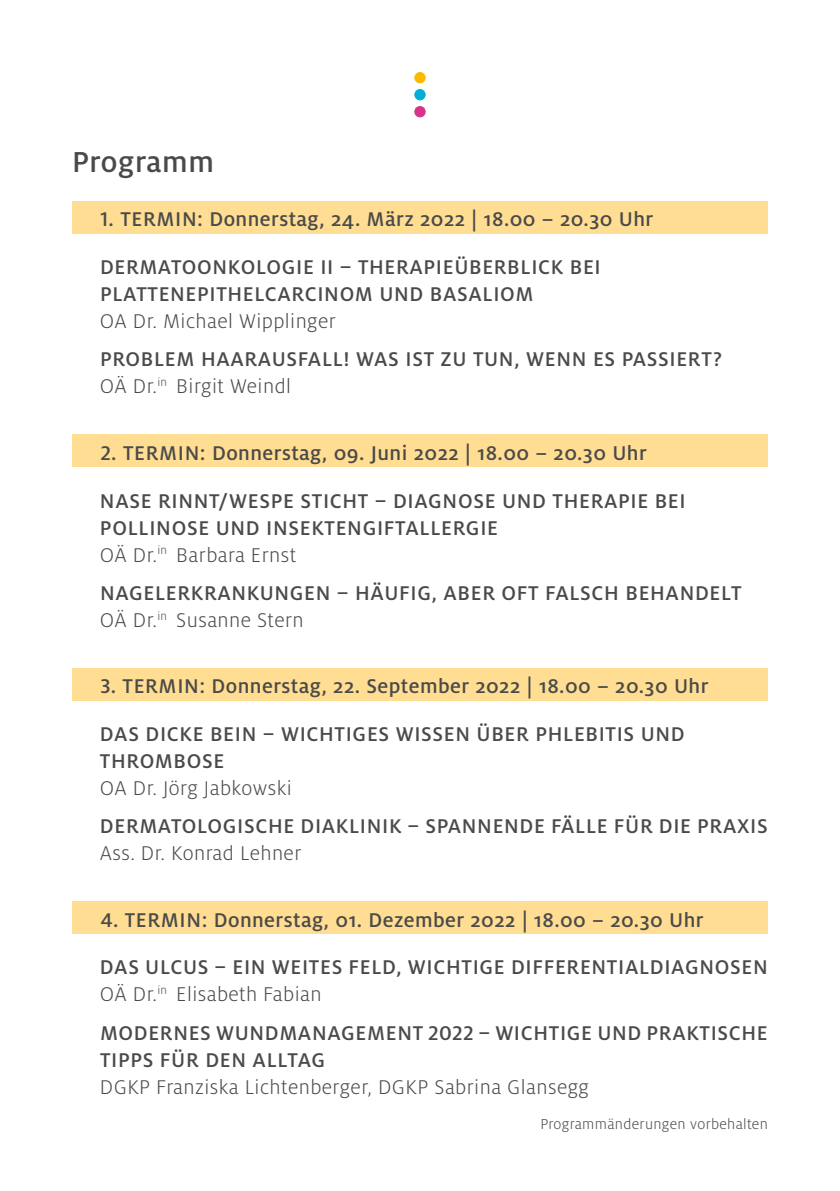
<style>
.page{position:relative;width:840px;height:1191px;background:#fff}
.page>*{position:absolute;margin:0;border:0;box-sizing:border-box;transform-origin:0 0}
.t1{font:500 32px "Milo OT";letter-spacing:.02em;color:#4a4a49}
.t2{font:500 22px/27px "Milo OT";letter-spacing:.03em;color:#4a4a49}
.t3{font:300 22px "Milo OT";letter-spacing:.02em;color:#4a4a49}
.t4{font:300 16px "Milo OT";letter-spacing:.02em;color:#4a4a49}
.s1{font-weight:300}
</style>
<div class="page">
<div style="left:414px;top:73px;width:11px;height:10px;background:#fbba00;border-radius:50%"></div>
<div style="left:414px;top:72px;width:11px;height:11px;border:1px solid #fbba00;border-radius:50%"></div>
<div style="left:414px;top:90px;width:11px;height:10px;background:#00afd3;border-radius:50%"></div>
<div style="left:414px;top:89px;width:11px;height:11px;border:1px solid #00afd3;border-radius:50%"></div>
<div style="left:414px;top:107px;width:11px;height:10px;background:#d9328a;border-radius:50%"></div>
<div style="left:414px;top:106px;width:11px;height:11px;border:1px solid #d9328a;border-radius:50%"></div>
<div style="left:72px;top:201px;width:695px;height:33px;background:#ffdd93"></div>
<div style="left:72px;top:435px;width:695px;height:32px;background:#ffdd93"></div>
<div style="left:72px;top:668px;width:695px;height:32px;background:#ffdd93"></div>
<div style="left:72px;top:901px;width:695px;height:33px;background:#ffdd93"></div>
<h1 class="t1" style="left:72px;top:144px;width:143px">Programm</h1>
<p class="t2" style="left:100px;top:206px;width:554px">1. TERMIN: Donnerstag, 24. März 2022 | 18.00 – 20.30 Uhr</p>
<p class="t2" style="left:100px;top:254px;width:502px">DERMATOONKOLOGIE II – THERAPIEÜBERBLICK BEI<br>PLATTENEPITHELCARCINOM UND BASALIOM</p>
<p class="t3" style="left:100px;top:309px;width:237px">OA Dr. Michael Wipplinger</p>
<p class="t2" style="left:100px;top:346px;width:623px">PROBLEM HAARAUSFALL! WAS IST ZU TUN, WENN ES PASSIERT?<br><span class="s1">OÄ Dr.</span><sup>in</sup> <span class="s1">Birgit Weindl</span></p>
<p class="t2" style="left:100px;top:439px;width:547px">2. TERMIN: Donnerstag, 09. Juni 2022 | 18.00 – 20.30 Uhr</p>
<p class="t2" style="left:100px;top:487px;width:587px">NASE RINNT/WESPE STICHT – DIAGNOSE UND THERAPIE BEI<br>POLLINOSE UND INSEKTENGIFTALLERGIE<br><span class="s1">OÄ Dr.</span><sup>in</sup> <span class="s1">Barbara Ernst</span></p>
<p class="t2" style="left:100px;top:579px;width:643px">NAGELERKRANKUNGEN – HÄUFIG, ABER OFT FALSCH BEHANDELT<br><span class="s1">OÄ Dr.</span><sup>in</sup> <span class="s1">Susanne Stern</span></p>
<p class="t2" style="left:100px;top:673px;width:609px">3. TERMIN: Donnerstag, 22. September 2022 | 18.00 – 20.30 Uhr</p>
<p class="t2" style="left:100px;top:720px;width:586px">DAS DICKE BEIN – WICHTIGES WISSEN ÜBER PHLEBITIS UND<br>THROMBOSE</p>
<p class="t3" style="left:100px;top:776px;width:193px">OA Dr. Jörg Jabkowski</p>
<p class="t2" style="left:100px;top:813px;width:669px">DERMATOLOGISCHE DIAKLINIK – SPANNENDE FÄLLE FÜR DIE PRAXIS</p>
<p class="t3" style="left:100px;top:841px;width:203px">Ass. Dr. Konrad Lehner</p>
<p class="t2" style="left:100px;top:906px;width:604px">4. TERMIN: Donnerstag, 01. Dezember 2022 | 18.00 – 20.30 Uhr</p>
<p class="t2" style="left:100px;top:954px;width:669px">DAS ULCUS – EIN WEITES FELD, WICHTIGE DIFFERENTIALDIAGNOSEN<br><span class="s1">OÄ Dr.</span><sup>in</sup> <span class="s1">Elisabeth Fabian</span></p>
<p class="t2" style="left:100px;top:1019px;width:669px">MODERNES WUNDMANAGEMENT 2022 – WICHTIGE UND PRAKTISCHE<br>TIPPS FÜR DEN ALLTAG</p>
<p class="t3" style="left:100px;top:1075px;width:490px">DGKP Franziska Lichtenberger, DGKP Sabrina Glansegg</p>
<p class="t4" style="left:540px;top:1115px;width:229px">Programmänderungen vorbehalten</p>
</div>
